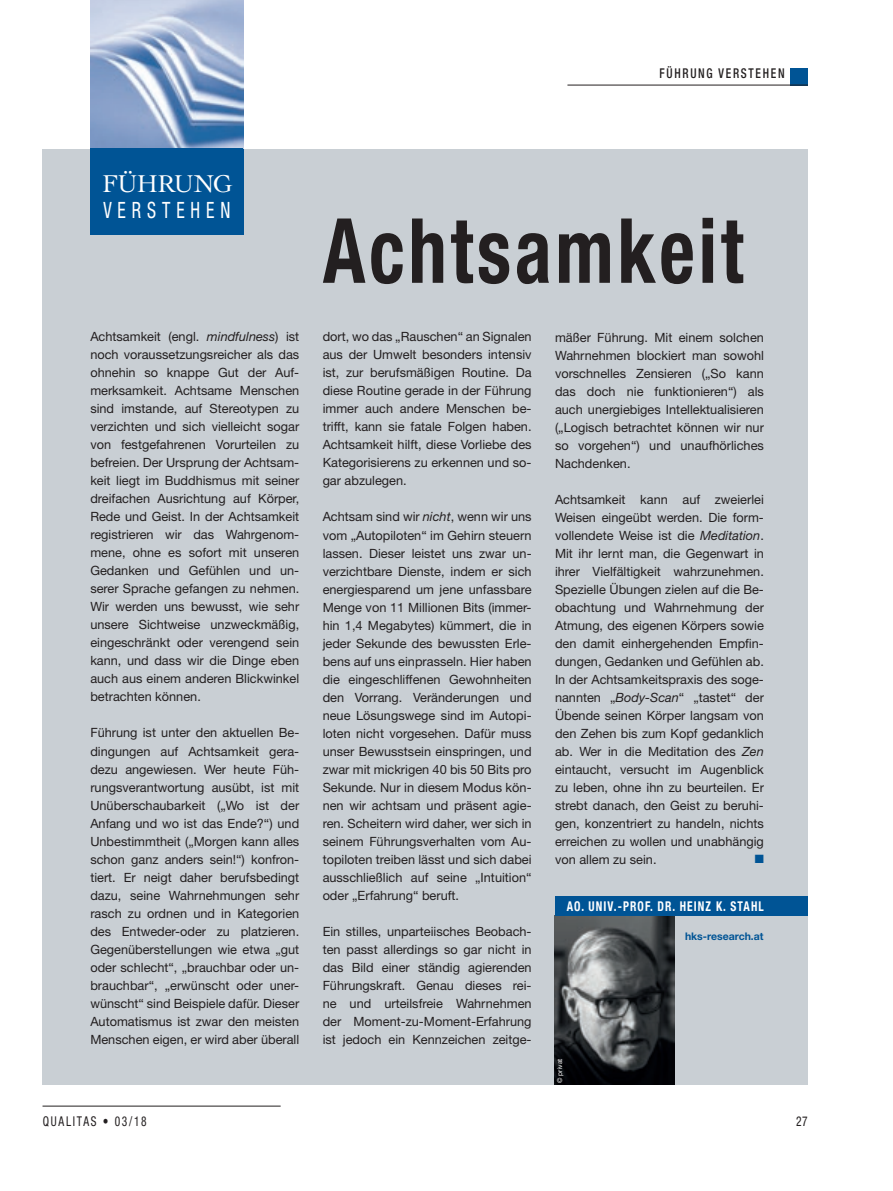
<style>
.page{position:relative;width:893px;height:1191px;background:#fff}
.page>*{position:absolute;margin:0;border:0;box-sizing:border-box;transform-origin:0 0}
.t1{font:700 condensed 90px "Helvetica Neue LT Std";letter-spacing:.05em;color:#231f20;scale:.85 1}
.t2{font:25.5px "Cochin";letter-spacing:-.03em;color:#fff}
.t3{font:condensed 22.5px "Helvetica Neue LT Std";letter-spacing:.33em;color:#fff;scale:.8 1}
.t4{font:700 condensed 13.5px "Helvetica Neue LT Std";letter-spacing:.095em;color:#fff;scale:.85 1}
.t5{font:condensed 13.5px "Helvetica Neue LT Std";letter-spacing:.15em;color:#231f20;scale:.85 1}
.t6{font:500 condensed 13.5px "Helvetica Neue LT Std";letter-spacing:.15em;color:#231f20;scale:.85 1}
.t7{font:12.75px/18px "Helvetica Neue LT Std";color:#231f20;text-align:justify}
.t8{font:12px "Zapf Dingbats ITC";color:#005495}
.t9{font:700 10.5px "Helvetica Neue LT Std";color:#005495}
.t10{font:6.75px "Helvetica Neue LT Std";color:#fff}
.s1{font-style:italic}
</style>
<div class="page">
<div style="left:791px;top:68px;width:17px;height:17px;background:#005495"></div>
<hr style="left:567px;top:85px;width:241px;height:1px;background:#231f20">
<hr style="left:43px;top:1105px;width:238px;height:1px;background:#231f20">
<div style="left:43px;top:149px;width:765px;height:935px;background:#c9cfd4"></div>
<img style="left:91px;top:0;width:152px;height:149px">
<div style="left:90px;top:149px;width:153px;height:86px;background:#005495"></div>
<img style="left:555px;top:915px;width:119px;height:169px">
<div style="left:555px;top:896px;width:253px;height:19px;background:#005495"></div>
<p class="t6" style="left:659px;top:65px;width:149px">FÜHRUNG VERSTEHEN</p>
<h2 class="t2" style="left:102px;top:166px;width:132px">FÜHRUNG</h2>
<h3 class="t3" style="left:103px;top:197px;width:160px">VERSTEHEN</h3>
<p class="t7" style="left:90px;top:327px;width:210px">Achtsamkeit (engl. <span class="s1">mindfulness</span>) ist noch voraussetzungsreicher als das ohnehin so knappe Gut der Auf&shy;merksamkeit. Achtsame Menschen sind imstande, auf Stereotypen zu verzichten und sich vielleicht sogar von festgefahrenen Vorurteilen zu befreien. Der Ursprung der Achtsam&shy;keit liegt im Buddhismus mit seiner dreifachen Ausrichtung auf Körper, Rede und Geist. In der Achtsamkeit registrieren wir das Wahrgenom&shy;mene, ohne es sofort mit unseren Gedanken und Gefühlen und un&shy;serer Sprache gefangen zu nehmen.<br>Wir werden uns bewusst, wie sehr unsere Sichtweise unzweckmäßig, eingeschränkt oder verengend sein kann, und dass wir die Dinge eben auch aus einem anderen Blickwinkel betrachten können.</p>
<p class="t7" style="left:90px;top:724px;width:210px">Führung ist unter den aktuellen Be&shy;dingungen auf Achtsamkeit gera&shy;dezu angewiesen. Wer heute Füh&shy;rungsverantwortung ausübt, ist mit Unüberschaubarkeit („Wo ist der Anfang und wo ist das Ende?“) und Unbestimmtheit („Morgen kann alles schon ganz anders sein!“) konfron&shy;tiert. Er neigt daher berufsbedingt dazu, seine Wahrnehmungen sehr rasch zu ordnen und in Kategorien des Entweder-oder zu platzieren.<br>Gegenüberstellungen wie etwa „gut oder schlecht“, „brauchbar oder un&shy;brauchbar“, „erwünscht oder uner&shy;wünscht“ sind Beispiele dafür. Dieser Automatismus ist zwar den meisten Menschen eigen, er wird aber überall</p>
<h1 class="t1" style="left:323px;top:196px;width:496px">Achtsamkeit</h1>
<p class="t7" style="left:323px;top:328px;width:210px">dort, wo das „Rauschen“ an Signalen aus der Umwelt besonders intensiv ist, zur berufsmäßigen Routine. Da diese Routine gerade in der Führung immer auch andere Menschen be&shy;trifft, kann sie fatale Folgen haben.<br>Achtsamkeit hilft, diese Vorliebe des Kategorisierens zu erkennen und so&shy;gar abzulegen.</p>
<p class="t7" style="left:323px;top:508px;width:210px">Achtsam sind wir <span class="s1">nicht</span>, wenn wir uns vom „Autopiloten“ im Gehirn steuern lassen. Dieser leistet uns zwar un&shy;verzichtbare Dienste, indem er sich energiesparend um jene unfassbare Menge von 11 Millionen Bits (immer&shy;hin 1,4 Megabytes) kümmert, die in jeder Sekunde des bewussten Erle&shy;bens auf uns einprasseln. Hier haben die eingeschliffenen Gewohnheiten den Vorrang. Veränderungen und neue Lösungswege sind im Autopi&shy;loten nicht vorgesehen. Dafür muss unser Bewusstsein einspringen, und zwar mit mickrigen 40 bis 50 Bits pro Sekunde. Nur in diesem Modus kön&shy;nen wir achtsam und präsent agie&shy;ren. Scheitern wird daher, wer sich in seinem Führungsverhalten vom Au&shy;topiloten treiben lässt und sich dabei ausschließlich auf seine „Intuition“ oder „Erfahrung“ beruft.</p>
<p class="t7" style="left:323px;top:922px;width:210px">Ein stilles, unparteiisches Beobach&shy;ten passt allerdings so gar nicht in das Bild einer ständig agierenden Führungskraft. Genau dieses rei&shy;ne und urteilsfreie Wahrnehmen der Moment-zu-Moment-Erfahrung ist jedoch ein Kennzeichen zeitge-</p>
<p class="t7" style="left:555px;top:328px;width:210px">mäßer Führung. Mit einem solchen Wahrnehmen blockiert man sowohl vorschnelles Zensieren („So kann das doch nie funktionieren“) als auch unergiebiges Intellektualisieren („Logisch betrachtet können wir nur so vorgehen“) und unaufhörliches Nachdenken.</p>
<p class="t7" style="left:555px;top:490px;width:210px">Achtsamkeit kann auf zweierlei Weisen eingeübt werden. Die form&shy;vollendete Weise ist die <span class="s1">Meditation</span>.<br>Mit ihr lernt man, die Gegenwart in ihrer Vielfältigkeit wahrzunehmen.<br>Spezielle Übungen zielen auf die Be&shy;obachtung und Wahrnehmung der Atmung, des eigenen Körpers sowie den damit einhergehenden Empfin&shy;dungen, Gedanken und Gefühlen ab.<br>In der Achtsamkeitspraxis des soge&shy;nannten „<span class="s1">Body-Scan</span>“ „tastet“ der Übende seinen Körper langsam von den Zehen bis zum Kopf gedanklich ab. Wer in die Meditation des <span class="s1">Zen </span>eintaucht, versucht im Augenblick zu leben, ohne ihn zu beurteilen. Er strebt danach, den Geist zu beruhi&shy;gen, konzentriert zu handeln, nichts erreichen zu wollen und unabhängig von allem zu sein.</p>
<p class="t8" style="left:755px;top:853px;width:11px">■</p>
<p class="t4" style="left:567px;top:898px;width:233px">AO. UNIV.-PROF. DR. HEINZ K. STAHL</p>
<p class="t9" style="left:685px;top:929px;width:80px">hks-research.at</p>
<p class="t10" style="left:556px;top:1082px;width:26px;rotate:-90deg">© privat</p>
<p class="t5" style="left:43px;top:1113px;width:124px">QUALITAS • 03/18</p>
<p class="t5" style="left:796px;top:1113px;width:15px">27</p>
</div>
